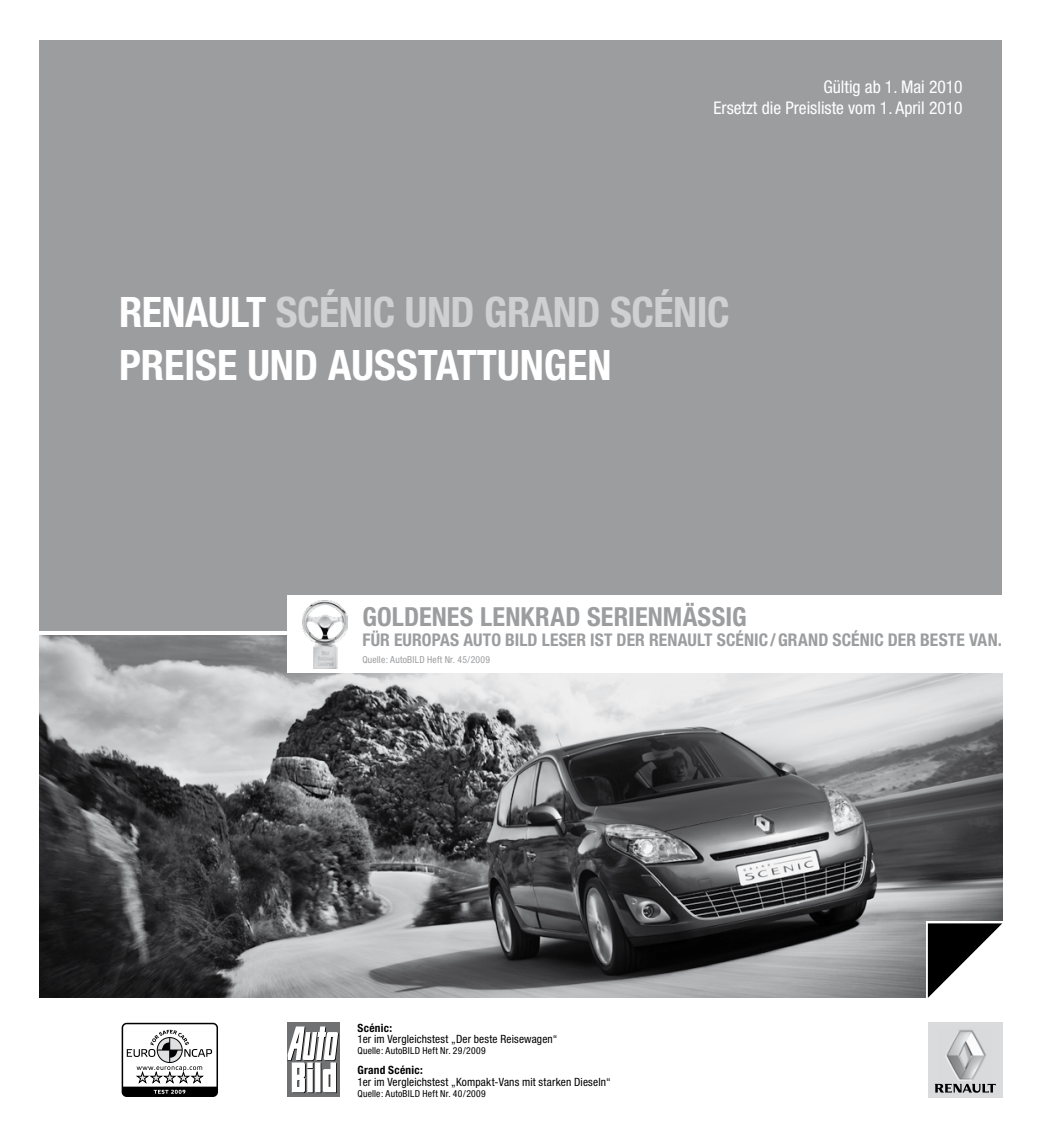
<style>
.page{position:relative;width:1042px;height:1122px;background:#fff}
.page>*{position:absolute;margin:0;border:0;box-sizing:border-box;transform-origin:0 0}
.t1{font:700 condensed 42px "Helvetica Neue";letter-spacing:-.01em;color:#cfd0d2}
.t2{font:700 condensed 42px "Helvetica Neue";color:#fff}
.t3{font:700 condensed 26.25px "Helvetica Neue";letter-spacing:.005em;color:#9c9d9f}
.t4{font:700 condensed 17.5px "Helvetica Neue";letter-spacing:.005em;color:#9c9d9f}
.t5{font:condensed 17.5px/21px "Helvetica Neue";color:#fff;text-align:right}
.t6{font:condensed 11.38px "Helvetica Neue";letter-spacing:.015em;color:#000}
.t7{font:700 condensed 11.38px "Helvetica Neue";letter-spacing:.025em;color:#000}
.t8{font:condensed 9.62px "Helvetica Neue";letter-spacing:.025em;color:#000}
.t9{font:condensed 9.62px "Helvetica Neue";letter-spacing:.025em;color:#9c9d9f}
.s1{color:#fff}
</style>
<div class="page">
<div style="left:40px;top:40px;width:962px;height:590px;background:#9c9d9f"></div>
<img style="left:40px;top:635px;width:962px;height:362px">
<div style="left:926px;top:921px;width:79px;height:79px;background:linear-gradient(to right,#f7f7f7,#fff)"></div>
<svg style="left:928px;top:923px;width:74px;height:74px"></svg>
<img style="left:928px;top:1022px;width:74px;height:74px">
<svg style="left:935px;top:1083px;width:61px;height:9px"></svg>
<div style="left:288px;top:595px;width:754px;height:77px;background:#fff"></div>
<div style="left:288px;top:1022px;width:52px;height:74px;background:#707173"></div>
<svg style="left:288px;top:1026px;width:51px;height:66px"></svg>
<div style="left:122px;top:1022px;width:96px;height:74px;border:2px solid #000;border-radius:4px"></div>
<svg style="left:122px;top:1029px;width:95px;height:66px"></svg>
<img style="left:303px;top:600px;width:44px;height:68px">
<h3 class="t5" style="left:713px;top:76px;width:251px">Gültig ab 1. Mai 2010<br>Ersetzt die Preisliste vom 1. April 2010</h3>
<h1 class="t1" style="left:119px;top:286px;width:435px"><span class="s1">RENAULT</span> SCÉNIC UND GRAND</h1>
<h1 class="t1" style="left:610px;top:286px;width:121px">SCÉNIC</h1>
<h1 class="t2" style="left:119px;top:339px;width:494px">PREISE UND AUSSTATTUNGEN</h1>
<h2 class="t3" style="left:362px;top:601px;width:349px">GOLDENES LENKRAD SERI ENMÄSSIG</h2>
<h3 class="t4" style="left:362px;top:628px;width:112px">FÜR EU ROPAS AUTO</h3>
<h3 class="t4" style="left:505px;top:628px;width:164px">BILD LESER IST DER RENAULT</h3>
<h3 class="t4" style="left:717px;top:628px;width:93px">SCÉNIC/GRAND</h3>
<h3 class="t4" style="left:832px;top:628px;width:171px">SCÉNIC DER BESTE VAN.</h3>
<p class="t9" style="left:362px;top:654px;width:129px">Quelle: AutoBILD Heft Nr. 45/2009</p>
<p class="t7" style="left:358px;top:1020px;width:36px">SCÉNIC:</p>
<p class="t6" style="left:358px;top:1032px;width:201px">1er im Vergleichstest „Der beste Reisewagen“</p>
<p class="t8" style="left:358px;top:1045px;width:130px">Quelle: AutoBILD Heft Nr. 29/2009</p>
<p class="t7" style="left:358px;top:1062px;width:67px">GRAND SCÉNIC:</p>
<p class="t6" style="left:358px;top:1074px;width:254px">1er im Vergleichstest „Kompakt-Vans mit starken Dieseln“</p>
<p class="t8" style="left:358px;top:1087px;width:130px">Quelle: AutoBILD Heft Nr. 40/2009</p>
</div>
